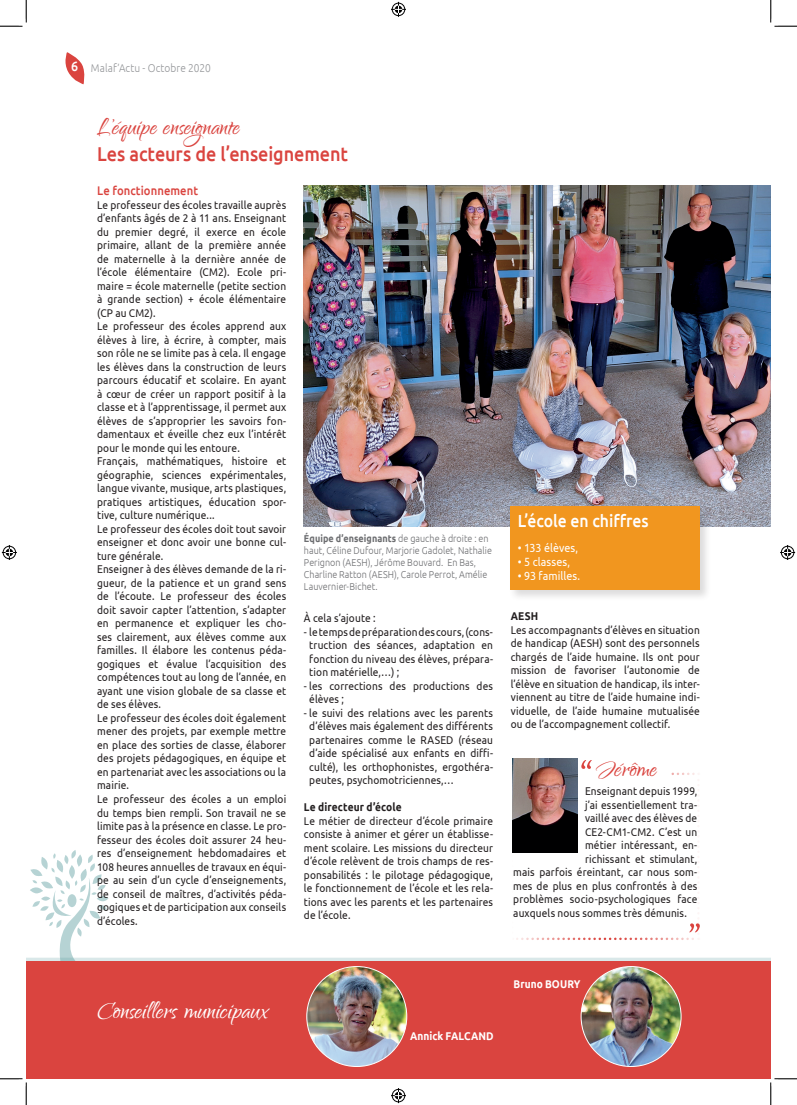
<style>
.page{position:relative;width:797px;height:1105px;background:#fff}
.page>*{position:absolute;margin:0;border:0;box-sizing:border-box;transform-origin:0 0}
.t1{font:30px "Qwigley";letter-spacing:-.005em;color:#fff}
.t2{font:28.75px "Qwigley";color:#da443f}
.t3{font:500 20px "Ubuntu";letter-spacing:-.005em;color:#da443f;scale:.9 1}
.t4{font:500 17.5px "Ubuntu";letter-spacing:-.005em;color:#fff;scale:.9 1}
.t5{font:500 12.5px "Ubuntu";letter-spacing:.005em;color:#da443f;scale:.9 1}
.t6{font:11.88px "Ubuntu";letter-spacing:.01em;color:#fff;scale:.9 1}
.t7{font:11.25px/13.5px "Ubuntu";letter-spacing:.01em;color:#231f20;text-align:justify;scale:.9 1}
.t8{font:300 11.25px "Ubuntu";letter-spacing:.01em;color:#939598;scale:.9 1}
.t9{font:700 11.25px "Ubuntu";letter-spacing:.005em;color:#fff;scale:.9 1}
.t10{font:700 11.25px "Ubuntu";letter-spacing:.015em;color:#231f20;scale:.9 1}
.t11{font:300 10px/12px "Ubuntu";letter-spacing:.005em;color:#6c6d70;scale:.9 1}
.s1{font-weight:500;font-size:13.75px;color:#fff}
.s2{font-weight:700}
</style>
<div class="page">
<svg style="left:65px;top:52px;width:20px;height:32px"></svg>
<svg style="left:30px;top:850px;width:76px;height:44px"></svg>
<svg style="left:26px;top:894px;width:744px;height:67px"></svg>
<div style="left:26px;top:961px;width:744px;height:118px;background:#da443f"></div>
<hr style="left:770px;top:961px;width:1px;height:118px;background:#da443f">
<img style="left:307px;top:966px;width:100px;height:100px;border-radius:50px">
<img style="left:581px;top:966px;width:100px;height:100px;border-radius:50px">
<svg style="left:511px;top:760px;width:188px;height:180px"></svg>
<img style="left:512px;top:759px;width:66px;height:93px">
<img style="left:304px;top:186px;width:466px;height:341px">
<div style="left:509px;top:505px;width:202px;height:97px;background:#231f20;opacity:.16"></div>
<div style="left:511px;top:506px;width:188px;height:84px;background:#f1961f"></div>
<svg style="left:0;top:0;width:27px;height:27px"></svg>
<svg style="left:0;top:1078px;width:27px;height:27px"></svg>
<svg style="left:770px;top:0;width:27px;height:27px"></svg>
<svg style="left:770px;top:1078px;width:27px;height:27px"></svg>
<svg style="left:391px;top:2px;width:15px;height:15px"></svg>
<svg style="left:391px;top:1088px;width:15px;height:15px"></svg>
<svg style="left:2px;top:545px;width:15px;height:15px"></svg>
<svg style="left:780px;top:545px;width:15px;height:15px"></svg>
<p class="t8" style="left:71px;top:61px;width:157px"><span class="s1">6</span> Malaf’Actu - Octobre 2020</p>
<h2 class="t2" style="left:97px;top:111px;width:144px">L’équipe enseignante</h2>
<h3 class="t3" style="left:97px;top:142px;width:280px">Les acteurs de l’enseignement</h3>
<p class="t5" style="left:97px;top:183px;width:114px">Le fonctionnement</p>
<p class="t7" style="left:97px;top:198px;width:212px;text-align:left">Le professeur des écoles travaille auprès d’enfants âgés de 2 à 11 ans. Enseignant du premier degré, il exerce en école primaire, allant de la première année de maternelle à la dernière année de l’école élémentaire (CM2). Ecole pri&shy;maire = école maternelle (petite section à grande section) + école élémentaire (CP au CM2).<br>Le professeur des écoles apprend aux élèves à lire, à écrire, à compter, mais son rôle ne se limite pas à cela. Il engage les élèves dans la construction de leurs parcours éducatif et scolaire. En ayant à cœur de créer un rapport positif à la classe et à l’apprentissage, il permet aux élèves de s’approprier les savoirs fon&shy;damentaux et éveille chez eux l’intérêt pour le monde qui les entoure.<br>Français, mathématiques, histoire et géographie, sciences expérimentales, langue vivante, musique, arts plastiques, pratiques artistiques, éducation spor&shy;tive, culture numérique...<br>Le professeur des écoles doit tout savoir enseigner et donc avoir une bonne cul&shy;ture générale.<br>Enseigner à des élèves demande de la ri&shy;gueur, de la patience et un grand sens de l’écoute. Le professeur des écoles doit savoir capter l’attention, s’adapter en permanence et expliquer les cho&shy;ses clairement, aux élèves comme aux familles. Il élabore les contenus péda&shy;gogiques et évalue l’acquisition des compétences tout au long de l’année, en ayant une vision globale de sa classe et de ses élèves.<br>Le professeur des écoles doit également mener des projets, par exemple mettre en place des sorties de classe, élaborer des projets pédagogiques, en équipe et en partenariat avec les associations ou la mairie.<br>Le professeur des écoles a un emploi du temps bien rempli. Son travail ne se limite pas à la présence en classe. Le pro&shy;fesseur des écoles doit assurer 24 heu&shy;res d’enseignement hebdomadaires et 108 heures annuelles de travaux en équi&shy;pe au sein d’un cycle d’enseignements, de conseil de maîtres, d’activités péda&shy;gogiques et de participation aux conseils d’écoles.</p>
<p class="t11" style="left:304px;top:532px;width:210px"><span class="s2">Équipe d’enseignants</span> de gauche à droite : en haut, Céline Dufour, Marjorie Gadolet, Nathalie Perignon (AESH), Jérôme Bouvard. En Bas, Charline Ratton (AESH), Carole Perrot, Amélie Lauvernier-Bichet.</p>
<p class="t7" style="left:304px;top:611px;width:81px">À cela s’ajoute :</p>
<p class="t7" style="left:309px;top:624px;width:206px;text-indent:-5px">- le temps de préparation des cours, (cons&shy;truction des séances, adaptation en fonction du niveau des élèves, prépara&shy;tion matérielle,…) ;</p>
<p class="t7" style="left:309px;top:678px;width:206px;text-indent:-5px">- les corrections des productions des élèves ;</p>
<p class="t7" style="left:309px;top:705px;width:206px;text-indent:-5px">- le suivi des relations avec les parents d’élèves mais également des différents partenaires comme le RASED (réseau d’aide spécialisé aux enfants en diffi&shy;culté), les orthophonistes, ergothéra&shy;peutes, psychomotriciennes,…</p>
<p class="t10" style="left:304px;top:800px;width:110px">Le directeur d’école</p>
<p class="t7" style="left:304px;top:813px;width:211px">Le métier de directeur d’école primaire consiste à animer et gérer un établisse&shy;ment scolaire. Les missions du directeur d’école relèvent de trois champs de res&shy;ponsabilités : le pilotage pédagogique, le fonctionnement de l’école et les rela&shy;tions avec les parents et les partenaires de l’école.</p>
<h3 class="t4" style="left:518px;top:510px;width:147px">L’école en chiffres</h3>
<p class="t6" style="left:518px;top:540px;width:69px">• 133 élèves,</p>
<p class="t6" style="left:518px;top:555px;width:60px">• 5 classes,</p>
<p class="t6" style="left:518px;top:569px;width:71px">• 93 familles.</p>
<p class="t10" style="left:511px;top:609px;width:32px">AESH</p>
<p class="t7" style="left:511px;top:623px;width:211px">Les accompagnants d’élèves en situation de handicap (AESH) sont des personnels chargés de l’aide humaine. Ils ont pour mission de favoriser l’autonomie de l’élève en situation de handicap, ils inter&shy;viennent au titre de l’aide humaine indi&shy;viduelle, de l’aide humaine mutualisée ou de l’accompagnement collectif.</p>
<h2 class="t2" style="left:595px;top:753px;width:62px">Jérôme</h2>
<p class="t7" style="left:585px;top:784px;width:126px">Enseignant depuis 1999,</p>
<p class="t7" style="left:585px;top:798px;width:126px">j’ai essentiellement tra-</p>
<p class="t7" style="left:585px;top:811px;width:126px">vaillé avec des élèves de</p>
<p class="t7" style="left:585px;top:825px;width:126px">CE2-CM1-CM2. C’est un</p>
<p class="t7" style="left:585px;top:838px;width:126px">métier intéressant, en-</p>
<p class="t7" style="left:585px;top:852px;width:126px">richissant et stimulant,</p>
<p class="t7" style="left:513px;top:865px;width:206px">mais parfois éreintant, car nous som-</p>
<p class="t7" style="left:513px;top:879px;width:206px">mes de plus en plus confrontés à des</p>
<p class="t7" style="left:513px;top:892px;width:206px">problèmes socio-psychologiques face</p>
<p class="t7" style="left:513px;top:906px;width:194px">auxquels nous sommes très démunis.</p>
<h1 class="t1" style="left:97px;top:995px;width:173px">Conseillers municipaux</h1>
<p class="t9" style="left:410px;top:1029px;width:94px">Annick FALCAND</p>
<p class="t9" style="left:513px;top:977px;width:76px">Bruno BOURY</p>
</div>
